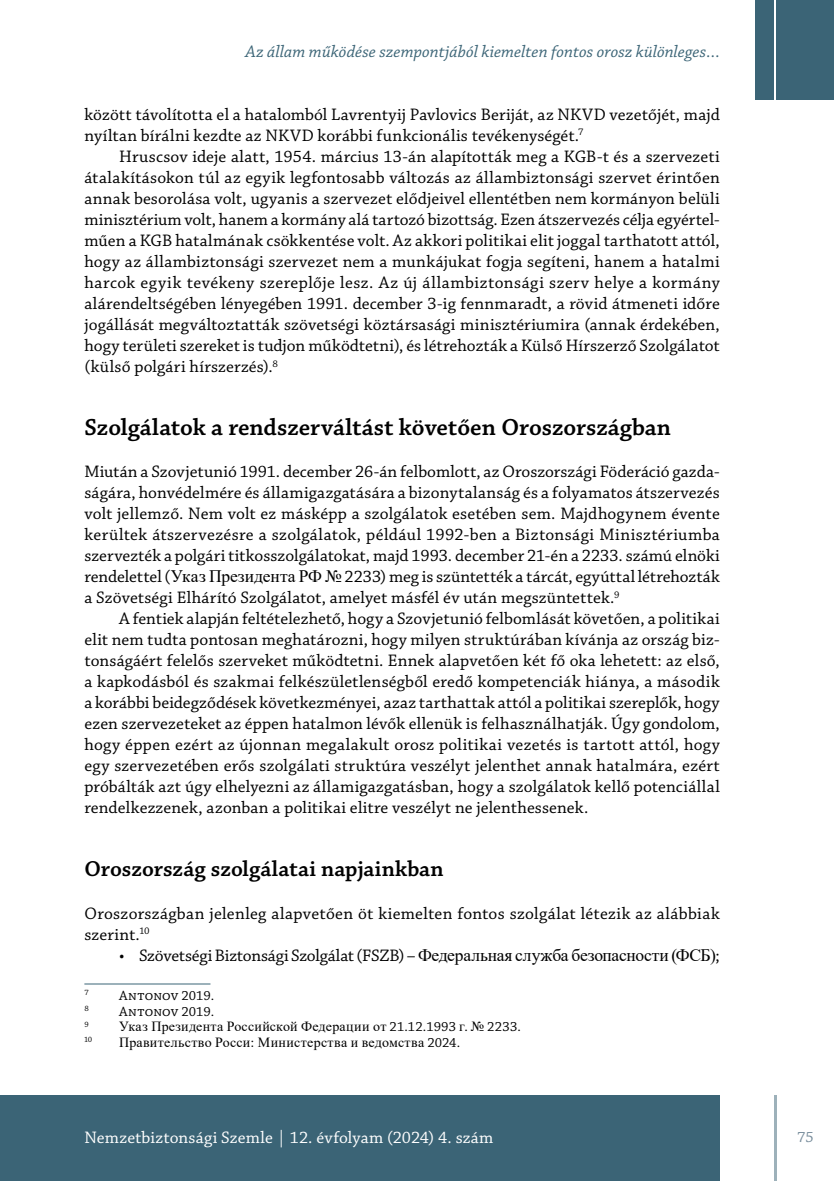
<style>
.page{position:relative;width:834px;height:1181px;background:#fff}
.page>*{position:absolute;margin:0;border:0;box-sizing:border-box;transform-origin:0 0}
.t1{font:600 24.5px "Chaparral Pro";color:#000}
.t2{font:600 22.75px "Chaparral Pro";letter-spacing:.005em;color:#000}
.t3{font:17.5px/21px "Chaparral Pro";letter-spacing:.01em;color:#000;text-align:justify}
.t4{font:17.5px "Chaparral Pro";letter-spacing:-.015em;color:#000}
.t5{font:italic 17.5px "Chaparral Pro";letter-spacing:.005em;color:#3b6476}
.t6{font:17.5px "Chaparral Pro";color:#fff}
.t7{font:15.75px "Chaparral Pro";color:#778c9b}
.t8{font:14px "Times New Roman";letter-spacing:.02em;color:#000}
.t9{font:14px "Chaparral Pro";letter-spacing:.01em;color:#000}
.t10{font:8.22px "Chaparral Pro";color:#000}
.s1{font-family:"Times New Roman"}
.s2{font-family:"Chaparral Pro"}
</style>
<div class="page">
<hr style="left:774px;top:1095px;width:2px;height:86px;background:#3b6476">
<div style="left:0;top:1095px;width:719px;height:86px;background:#3b6476"></div>
<div style="left:776px;top:0;width:57px;height:99px;background:#3b6476"></div>
<div style="left:755px;top:0;width:19px;height:99px;background:#3b6476"></div>
<hr style="left:84px;top:983px;width:126px;height:1px;background:#3b6476">
<p class="t5" style="left:245px;top:42px;width:475px">Az állam működése szempontjából kiemelten fontos orosz különleges…</p>
<p class="t3" style="left:84px;top:105px;width:636px">között távolította el a hatalomból Lavrentyij Pavlovics Beriját, az NKVD vezetőjét, majd nyíltan bírálni kezdte az NKVD korábbi funkcionális tevékenységét.<sup>7</sup></p>
<p class="t3" style="left:84px;top:147px;width:637px;text-indent:35px">Hruscsov ideje alatt, 1954. március 13-án alapították meg a KGB-t és a szervezeti átalakításokon túl az egyik legfontosabb változás az állambiztonsági szervet érintően annak besorolása volt, ugyanis a szervezet elődjeivel ellentétben nem kormányon belüli minisztérium volt, hanem a kormány alá tartozó bizottság. Ezen átszervezés célja egyértel&shy;műen a KGB hatalmának csökkentése volt. Az akkori politikai elit joggal tarthatott attól, hogy az állambiztonsági szervezet nem a munkájukat fogja segíteni, hanem a hatalmi harcok egyik tevékeny szereplője lesz. Az új állambiztonsági szerv helye a kormány alárendeltségében lényegében 1991. december 3-ig fennmaradt, a rövid átmeneti időre jogállását megváltoztatták szövetségi köztársasági minisztériumira (annak érdekében, hogy területi szereket is tudjon működtetni), és létrehozták a Külső Hírszerző Szolgálatot (külső polgári hírszerzés).<sup>8</sup></p>
<h1 class="t1" style="left:84px;top:414px;width:588px">Szolgálatok a rendszerváltást követően Oroszországban</h1>
<p class="t3" style="left:84px;top:462px;width:637px">Miután a Szovjetunió 1991. december 26-án felbomlott, az Oroszországi Föderáció gazda&shy;ságára, honvédelmére és államigazgatására a bizonytalanság és a folyamatos átszervezés volt jellemző. Nem volt ez másképp a szolgálatok esetében sem. Majdhogynem évente kerültek átszervezésre a szolgálatok, például 1992-ben a Biztonsági Minisztériumba szervezték a polgári titkosszolgálatokat, majd 1993. december 21-én a 2233. számú elnöki rendelettel (<span class="s1">Указ Президента РФ №</span> 2233) meg is szüntették a tárcát, egyúttal létrehozták a Szövetségi Elhárító Szolgálatot, amelyet másfél év után megszüntettek.<sup>9</sup></p>
<p class="t3" style="left:84px;top:609px;width:637px;text-indent:35px">A fentiek alapján feltételezhető, hogy a Szovjetunió felbomlását követően, a politikai elit nem tudta pontosan meghatározni, hogy milyen struktúrában kívánja az ország biz&shy;tonságáért felelős szerveket működtetni. Ennek alapvetően két fő oka lehetett: az első, a kapkodásból és szakmai felkészületlenségből eredő kompetenciák hiánya, a második a korábbi beidegződések következményei, azaz tarthattak attól a politikai szereplők, hogy ezen szervezeteket az éppen hatalmon lévők ellenük is felhasználhatják. Úgy gondolom, hogy éppen ezért az újonnan megalakult orosz politikai vezetés is tartott attól, hogy egy szervezetében erős szolgálati struktúra veszélyt jelenthet annak hatalmára, ezért próbálták azt úgy elhelyezni az államigazgatásban, hogy a szolgálatok kellő potenciállal rendelkezzenek, azonban a politikai elitre veszélyt ne jelenthessenek.</p>
<h2 class="t2" style="left:84px;top:856px;width:361px">Oroszország szolgálatai napjainkban</h2>
<p class="t3" style="left:84px;top:903px;width:636px">Oroszországban jelenleg alapvetően öt kiemelten fontos szolgálat létezik az alábbiak szerint.<sup>10</sup></p>
<p class="t4" style="left:119px;top:945px;width:602px">• Szövetségi Biztonsági Szolgálat (FSZB) – <span class="s1">Федеральная служба безопасности (ФСБ)</span>;</p>
<p class="t10" style="left:84px;top:988px;width:6px">7</p>
<p class="t9" style="left:119px;top:987px;width:97px">Antonov 2019.</p>
<p class="t10" style="left:84px;top:1003px;width:6px">8</p>
<p class="t9" style="left:119px;top:1003px;width:97px">Antonov 2019.</p>
<p class="t10" style="left:84px;top:1019px;width:6px">9</p>
<p class="t8" style="left:119px;top:1016px;width:403px">Указ Президента Российской Федерации от <span class="s2">21.12.1993</span> г<span class="s2">.</span> № <span class="s2">2233.</span></p>
<p class="t10" style="left:84px;top:1035px;width:9px">10</p>
<p class="t8" style="left:119px;top:1032px;width:342px">Правительство Росси: Министерства и ведомства <span class="s2">2024.</span></p>
<p class="t6" style="left:84px;top:1127px;width:410px">Nemzetbiztonsági Szemle | 12. évfolyam (2024) 4. szám</p>
<p class="t7" style="left:797px;top:1128px;width:18px">75</p>
</div>
